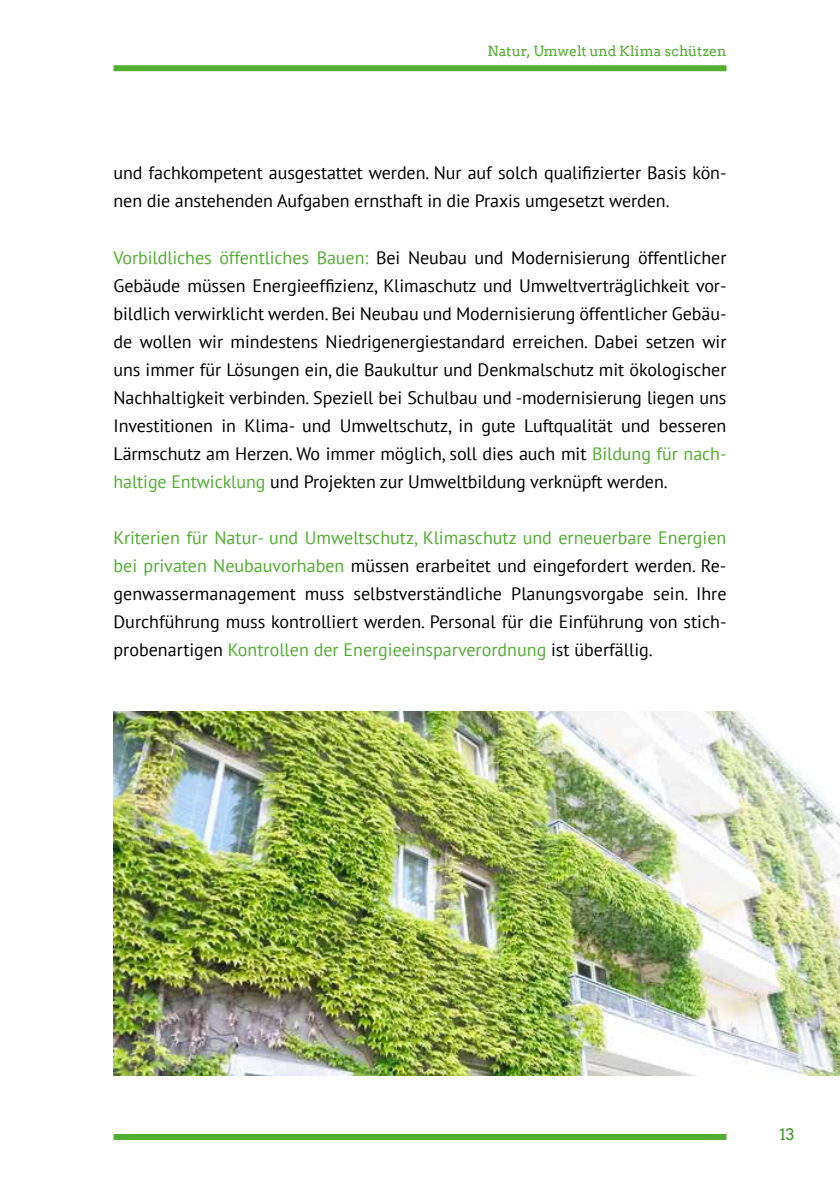
<style>
.page{position:relative;width:840px;height:1191px;background:#fff}
.page>*{position:absolute;margin:0;border:0;box-sizing:border-box;transform-origin:0 0}
.t1{font:18px/28px "PT Sans";letter-spacing:-.005em;color:#000;text-align:justify}
.t2{font:16px "Arvo";color:#459629}
.t3{font:14px "Arvo";color:#51ae30}
.s1{color:#51ae30}
</style>
<div class="page">
<img style="left:113px;top:711px;width:726px;height:364px">
<div style="left:113px;top:65px;width:613px;height:6px;background:#51ae30"></div>
<div style="left:113px;top:1134px;width:613px;height:6px;background:#51ae30"></div>
<p class="t3" style="left:487px;top:43px;width:240px">Natur, Umwelt und Klima schützen</p>
<p class="t1" style="left:113px;top:159px;width:614px">und fachkompetent ausgestattet werden. Nur auf solch qualifizierter Basis kön&shy;nen die anstehenden Aufgaben ernsthaft in die Praxis umgesetzt werden.</p>
<p class="t1" style="left:113px;top:243px;width:614px"><span class="s1">Vorbildliches öffentliches Bauen:</span> Bei Neubau und Modernisierung öffentlicher Gebäude müssen Energieeffizienz, Klimaschutz und Umweltverträglichkeit vor&shy;bildlich verwirklicht werden. Bei Neubau und Modernisierung öffentlicher Gebäu&shy;de wollen wir mindestens Niedrigenergiestandard erreichen. Dabei setzen wir uns immer für Lösungen ein, die Baukultur und Denkmalschutz mit ökologischer Nachhaltigkeit verbinden. Speziell bei Schulbau und -modernisierung liegen uns Investitionen in Klima- und Umweltschutz, in gute Luftqualität und besseren Lärmschutz am Herzen. Wo immer möglich, soll dies auch mit <span class="s1">Bildung für nach&shy;haltige Entwicklung</span> und Projekten zur Umweltbildung verknüpft werden.</p>
<p class="t1" style="left:113px;top:523px;width:614px"><span class="s1">Kriterien für Natur- und Umweltschutz, Klimaschutz und erneuerbare Energien bei privaten Neubauvorhaben</span> müssen erarbeitet und eingefordert werden. Re&shy;genwassermanagement muss selbstverständliche Planungsvorgabe sein. Ihre Durchführung muss kontrolliert werden. Personal für die Einführung von stich&shy;probenartigen <span class="s1">Kontrollen der Energieeinsparverordnung</span> ist überfällig.</p>
<p class="t2" style="left:778px;top:1124px;width:17px">13</p>
</div>
